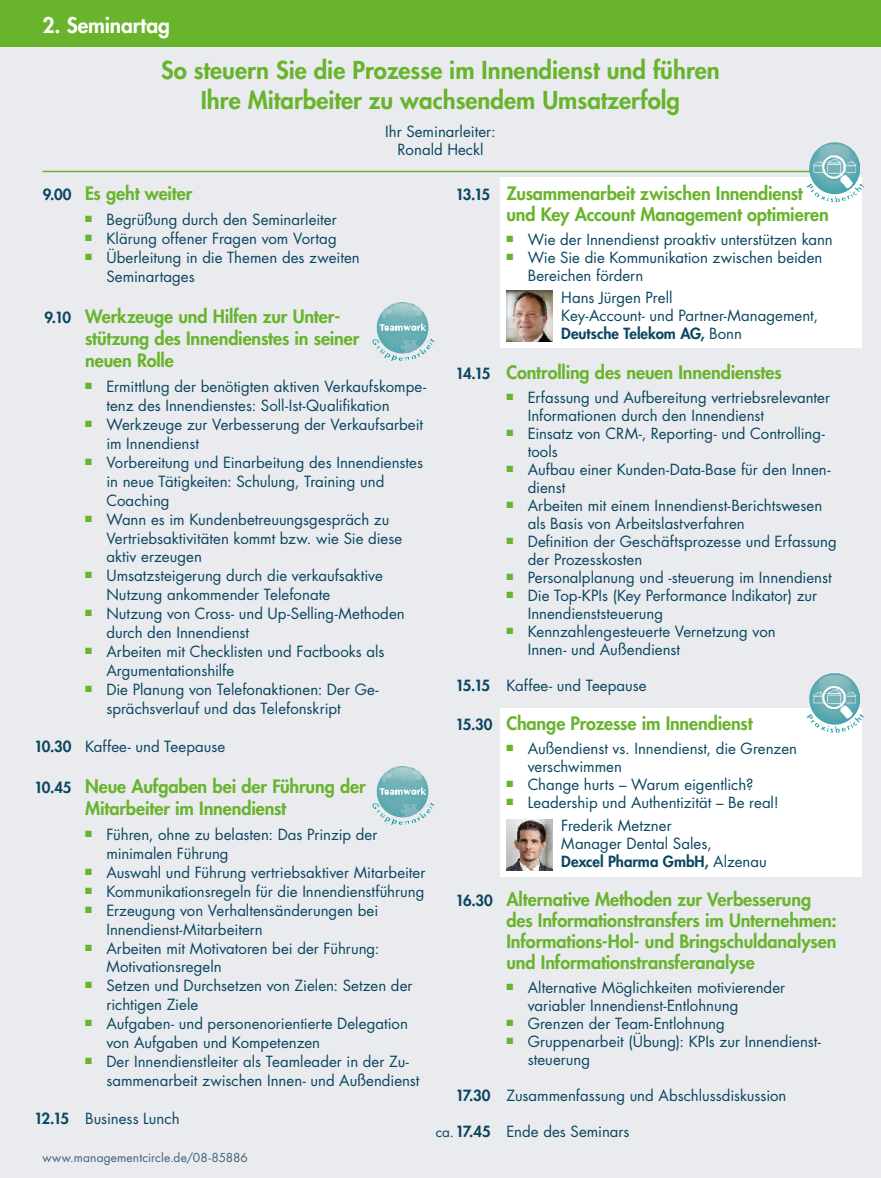
<style>
.page{position:relative;width:881px;height:1178px;background:#fff}
.page>*{position:absolute;margin:0;border:0;box-sizing:border-box;transform-origin:0 0}
.t1{font:800 24px/30px "Futura Std";color:#68b42c;text-align:center}
.t2{font:800 21px "Futura Std";letter-spacing:-.005em;color:#fff}
.t3{font:800 18px/21px "Futura Std";letter-spacing:-.005em;color:#68b42c}
.t4{font:15px/18.9px "Futura Std";color:#0a4660}
.t5{font:13.5px "Futura Std";color:#0a4660}
.t6{font:12px "Futura Std";letter-spacing:.01em;color:#426078}
.s1{font-size:15px;color:#0a4660}
.s2{font-weight:800}
</style>
<div class="page">
<div style="left:0;top:0;width:880px;height:1178px;background:#eaebef"></div>
<div style="left:0;top:0;width:880px;height:47px;background:#68b42c"></div>
<hr style="left:43px;top:171px;width:795px;height:1px;background:#68b42c">
<img style="left:376px;top:302px;width:43px;height:52px">
<img style="left:376px;top:766px;width:40px;height:52px">
<div style="left:500px;top:178px;width:361px;height:170px;background:#fff"></div>
<div style="left:500px;top:708px;width:361px;height:168px;background:#fff"></div>
<img style="left:506px;top:291px;width:46px;height:51px">
<img style="left:808px;top:142px;width:27px;height:50px">
<img style="left:506px;top:819px;width:46px;height:51px">
<img style="left:808px;top:673px;width:28px;height:52px">
<h2 class="t2" style="left:43px;top:12px;width:129px">2. Seminartag</h2>
<h1 class="t1" style="left:161px;top:55px;width:560px">So steuern Sie die Prozesse im Innendienst und führen<br>Ihre Mitarbeiter zu wachsendem Umsatzerfolg</h1>
<p class="t4" style="left:385px;top:123px;width:112px;line-height:18px;text-align:center">Ihr Seminarleiter:<br>Ronald Heckl</p>
<p class="t3" style="left:43px;top:183px;width:151px"><span class="s1">9.00</span> Es geht weiter</p>
<p class="t4" style="left:85px;top:210px;width:253px"><sup>■</sup> Begrüßung durch den Seminarleiter</p>
<p class="t4" style="left:85px;top:229px;width:253px"><sup>■</sup> Klärung offener Fragen vom Vortag</p>
<p class="t4" style="left:106px;top:248px;width:255px;text-indent:-21px"><sup>■</sup> Überleitung in die Themen des zweiten<br>Seminartages</p>
<p class="t3" style="left:85px;top:305px;width:276px;line-height:21.9px;text-indent:-41px"><span class="s1">9.10</span> Werkzeuge und Hilfen zur Unter&shy;stützung des Innendienstes in seiner neuen Rolle</p>
<p class="t4" style="left:106px;top:377px;width:321px;text-indent:-21px"><sup>■</sup> Ermittlung der benötigten aktiven Verkaufskompe&shy;tenz des Innendienstes: Soll-Ist-Qualifikation</p>
<p class="t4" style="left:106px;top:415px;width:318px;text-indent:-21px"><sup>■</sup> Werkzeuge zur Verbesserung der Verkaufsarbeit im Innendienst</p>
<p class="t4" style="left:106px;top:453px;width:318px;text-indent:-21px"><sup>■</sup> Vorbereitung und Einarbeitung des Innendienstes in neue Tätigkeiten: Schulung, Training und<br>Coaching</p>
<p class="t4" style="left:106px;top:510px;width:297px;text-indent:-21px"><sup>■</sup> Wann es im Kundenbetreuungsgespräch zu<br>Vertriebsaktivitäten kommt bzw. wie Sie diese aktiv erzeugen</p>
<p class="t4" style="left:106px;top:566px;width:278px;text-indent:-21px"><sup>■</sup> Umsatzsteigerung durch die verkaufsaktive<br>Nutzung ankommender Telefonate</p>
<p class="t4" style="left:106px;top:604px;width:300px;text-indent:-21px"><sup>■</sup> Nutzung von Cross- und Up-Selling-Methoden durch den Innendienst</p>
<p class="t4" style="left:106px;top:642px;width:279px;text-indent:-21px"><sup>■</sup> Arbeiten mit Checklisten und Factbooks als<br>Argumentationshilfe</p>
<p class="t4" style="left:106px;top:680px;width:274px;text-indent:-21px"><sup>■</sup> Die Planung von Telefonaktionen: Der Ge&shy;sprächsverlauf und das Telefonskript</p>
<p class="t4" style="left:34px;top:737px;width:193px"><span class="s2">10.30</span> Kaffee- und Teepause</p>
<p class="t3" style="left:85px;top:775px;width:282px;line-height:21.9px;text-indent:-51px"><span class="s1">10.45</span> Neue Aufgaben bei der Führung der<br>Mitarbeiter im Innendienst</p>
<p class="t4" style="left:106px;top:825px;width:272px;text-indent:-21px"><sup>■</sup> Führen, ohne zu belasten: Das Prinzip der minimalen Führung</p>
<p class="t4" style="left:85px;top:863px;width:342px"><sup>■</sup> Auswahl und Führung vertriebsaktiver Mitarbeiter</p>
<p class="t4" style="left:85px;top:882px;width:341px"><sup>■</sup> Kommunikationsregeln für die Innendienstführung</p>
<p class="t4" style="left:106px;top:901px;width:273px;text-indent:-21px"><sup>■</sup> Erzeugung von Verhaltensänderungen bei<br>Innendienst-Mitarbeitern</p>
<p class="t4" style="left:106px;top:939px;width:274px;text-indent:-21px"><sup>■</sup> Arbeiten mit Motivatoren bei der Führung:<br>Motivationsregeln</p>
<p class="t4" style="left:106px;top:976px;width:307px;text-indent:-21px"><sup>■</sup> Setzen und Durchsetzen von Zielen: Setzen der richtigen Ziele</p>
<p class="t4" style="left:106px;top:1014px;width:303px;text-indent:-21px"><sup>■</sup> Aufgaben- und personenorientierte Delegation von Aufgaben und Kompetenzen</p>
<p class="t4" style="left:106px;top:1052px;width:314px;text-indent:-21px"><sup>■</sup> Der Innendienstleiter als Teamleader in der Zu&shy;sammenarbeit zwischen Innen- und Außendienst</p>
<p class="t4" style="left:34px;top:1109px;width:147px"><span class="s2">12.15</span> Business Lunch</p>
<p class="t6" style="left:43px;top:1150px;width:207px">www.managementcircle.de/08-85886</p>
<p class="t3" style="left:506px;top:183px;width:324px;text-indent:-51px"><span class="s1">13.15</span> Zusammenarbeit zwischen Innendienst und Key Account Management optimieren</p>
<p class="t4" style="left:506px;top:230px;width:328px"><sup>■</sup> Wie der Innendienst proaktiv unterstützen kann</p>
<p class="t4" style="left:527px;top:249px;width:296px;line-height:18px;text-indent:-21px"><sup>■</sup> Wie Sie die Kommunikation zwischen beiden<br>Bereichen fördern</p>
<p class="t4" style="left:561px;top:289px;width:258px;line-height:18px">Hans Jürgen Prell<br>Key-Account- und Partner-Management,<br><span class="s2">Deutsche Telekom AG,</span> Bonn</p>
<p class="t3" style="left:455px;top:361px;width:328px"><span class="s1">14.15</span> Controlling des neuen Innendienstes</p>
<p class="t4" style="left:527px;top:388px;width:304px;line-height:18px;text-indent:-21px"><sup>■</sup> Erfassung und Aufbereitung vertriebsrelevanter<br>Informationen durch den Innendienst</p>
<p class="t4" style="left:527px;top:424px;width:298px;line-height:18px;text-indent:-21px"><sup>■</sup> Einsatz von CRM-, Reporting- und Controlling&shy;tools</p>
<p class="t4" style="left:527px;top:460px;width:304px;line-height:18px;text-indent:-21px"><sup>■</sup> Aufbau einer Kunden-Data-Base für den Innen&shy;dienst</p>
<p class="t4" style="left:527px;top:496px;width:296px;line-height:18px;text-indent:-21px"><sup>■</sup> Arbeiten mit einem Innendienst-Berichtswesen als Basis von Arbeitslastverfahren</p>
<p class="t4" style="left:527px;top:532px;width:310px;line-height:18px;text-indent:-21px"><sup>■</sup> Definition der Geschäftsprozesse und Erfassung der Prozesskosten</p>
<p class="t4" style="left:506px;top:568px;width:326px"><sup>■</sup> Personalplanung und -steuerung im Innendienst</p>
<p class="t4" style="left:527px;top:586px;width:291px;line-height:18px;text-indent:-21px"><sup>■</sup> Die Top-KPIs (Key Performance Indikator) zur<br>Innendienststeuerung</p>
<p class="t4" style="left:527px;top:622px;width:249px;line-height:18px;text-indent:-21px"><sup>■</sup> Kennzahlengesteuerte Vernetzung von<br>Innen- und Außendienst</p>
<p class="t4" style="left:455px;top:676px;width:193px"><span class="s2">15.15</span> Kaffee- und Teepause</p>
<p class="t3" style="left:455px;top:713px;width:298px"><span class="s1">15.30</span> Change Prozesse im Innendienst</p>
<p class="t4" style="left:527px;top:740px;width:271px;line-height:18px;text-indent:-21px"><sup>■</sup> Außendienst vs. Innendienst, die Grenzen verschwimmen</p>
<p class="t4" style="left:506px;top:775px;width:248px"><sup>■</sup> Change hurts – Warum eigentlich?</p>
<p class="t4" style="left:561px;top:792px;width:219px;line-height:22.2px;text-indent:-55px"><sup>■</sup> Leadership und Authentizität – Be real!<br>Frederik Metzner</p>
<p class="t4" style="left:561px;top:834px;width:207px;line-height:18px">Manager Dental Sales,<br><span class="s2">Dexcel Pharma GmbH,</span> Alzenau</p>
<p class="t3" style="left:506px;top:888px;width:331px;text-indent:-51px"><span class="s1">16.30</span> Alternative Methoden zur Verbesserung des Informationstransfers im Unternehmen:<br>Informations-Hol- und Bringschuldanalysen und Informationstransferanalyse</p>
<p class="t4" style="left:527px;top:978px;width:259px;line-height:18px;text-indent:-21px"><sup>■</sup> Alternative Möglichkeiten motivierender variabler Innendienst-Entlohnung</p>
<p class="t4" style="left:506px;top:1014px;width:220px"><sup>■</sup> Grenzen der Team-Entlohnung</p>
<p class="t4" style="left:527px;top:1032px;width:294px;line-height:18px;text-indent:-21px"><sup>■</sup> Gruppenarbeit (Übung): KPIs zur Innendienst&shy;steuerung</p>
<p class="t4" style="left:455px;top:1086px;width:332px"><span class="s2">17.30</span> Zusammenfassung und Abschlussdiskussion</p>
<p class="t4" style="left:455px;top:1122px;width:175px"><span class="s2">17.45</span> Ende des Seminars</p>
<p class="t5" style="left:435px;top:1123px;width:20px">ca.</p>
</div>
